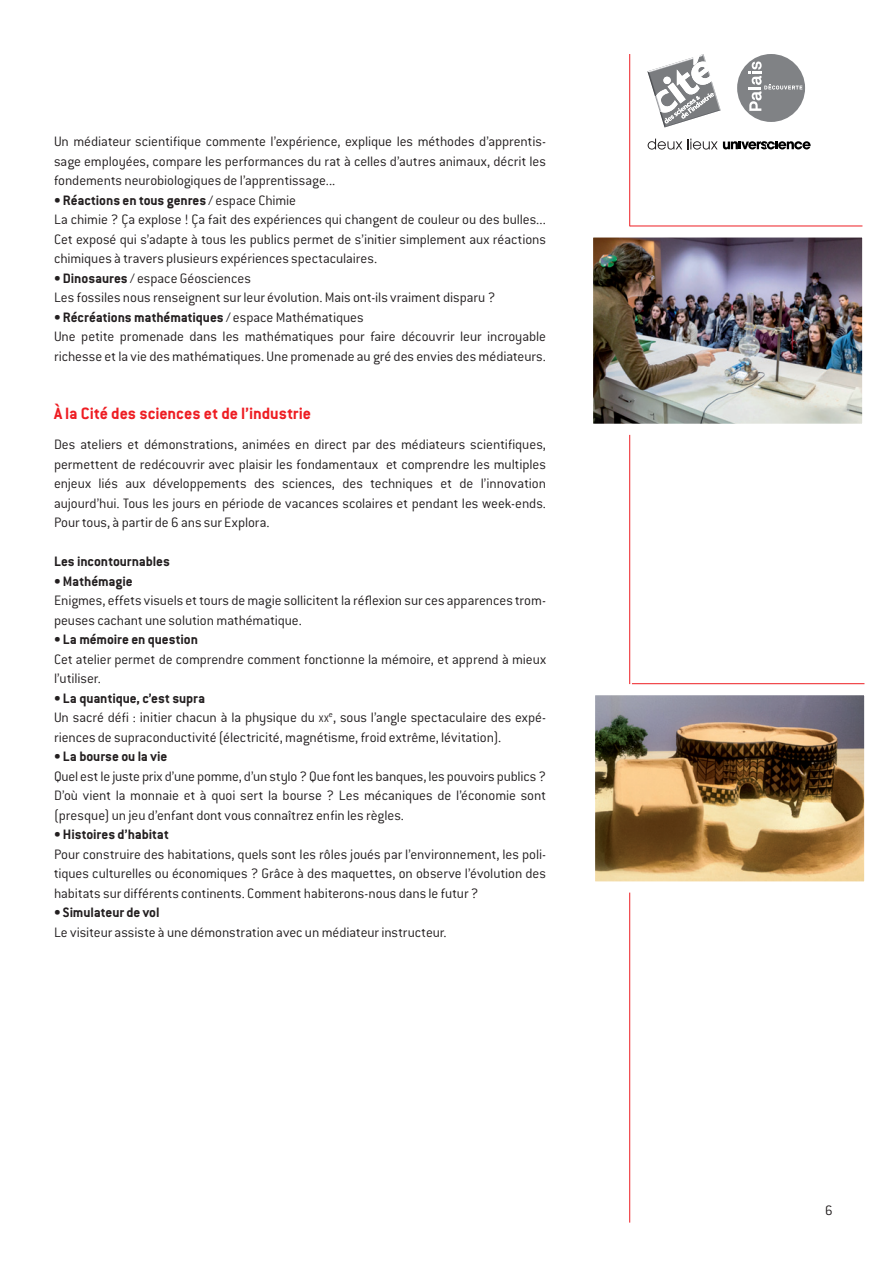
<style>
.page{position:relative;width:893px;height:1263px;background:#fff}
.page>*{position:absolute;margin:0;border:0;box-sizing:border-box;transform-origin:0 0}
.t1{font:700 18px "Conduit ITC";letter-spacing:-.005em;color:#ee1d23}
.t2{font:300 15px/19.5px "Conduit ITC";letter-spacing:-.005em;color:#231f20}
.t3{font:700 15px "Conduit ITC";letter-spacing:-.005em;color:#231f20}
.s1{font-weight:700}
.s2{font-size:10.5px}
</style>
<div class="page">
<hr style="left:629px;top:54px;width:1px;height:1168px;background:#ee1d23">
<div style="left:737px;top:54px;width:68px;height:68px;background:#808285;border-radius:50%"></div>
<svg style="left:748px;top:62px;width:54px;height:49px"></svg>
<svg style="left:648px;top:139px;width:163px;height:11px"></svg>
<svg style="left:647px;top:54px;width:74px;height:73px"></svg>
<img style="left:594px;top:238px;width:267px;height:185px">
<img style="left:596px;top:696px;width:267px;height:184px">
<div style="left:584px;top:684px;width:291px;height:208px;border:11px solid #fff"></div>
<hr style="left:630px;top:226px;width:232px;height:1px;background:#ee1d23">
<hr style="left:632px;top:683px;width:232px;height:1px;background:#ee1d23">
<p class="t2" style="left:54px;top:132px;width:494px;text-align:justify">Un médiateur scientifique commente l’expérience, explique les méthodes d’apprentis&shy;sage employées, compare les performances du rat à celles d’autres animaux, décrit les fondements neurobiologiques de l’apprentissage...</p>
<p class="t2" style="left:54px;top:190px;width:494px"><span class="s1">• Réactions en tous genres</span> / espace Chimie<br>La chimie ? Ça explose ! Ça fait des expériences qui changent de couleur ou des bulles...<br>Cet exposé qui s’adapte à tous les publics permet de s’initier simplement aux réactions chimiques à travers plusieurs expériences spectaculaires.</p>
<p class="t2" style="left:54px;top:268px;width:443px"><span class="s1">• Dinosaures</span> / espace Géosciences<br>Les fossiles nous renseignent sur leur évolution. Mais ont-ils vraiment disparu ?</p>
<p class="t2" style="left:54px;top:307px;width:493px"><span class="s1">• Récréations mathématiques</span> / espace M athématiques<br>Une petite promenade dans les mathématiques pour faire découvrir leur incroyable richesse et la vie des mathématiques. Une promenade au gré des envies des médiateurs.</p>
<p class="t1" style="left:54px;top:403px;width:259px">à la Cité des sciences et de l’industrie</p>
<p class="t2" style="left:54px;top:435px;width:494px;text-align:justify">Des ateliers et démonstrations, animées en direct par des médiateurs scientifiques, permettent de redécouvrir avec plaisir les fondamentaux et comprendre les multiples enjeux liés aux développements des sciences, des techniques et de l’innovation aujourd’hui. Tous les jours en période de vacances scolaires et pendant les week-ends.<br>Pour tous, à partir de 6 ans sur Explora.</p>
<p class="t3" style="left:54px;top:553px;width:117px">Les incontournables</p>
<p class="t3" style="left:54px;top:572px;width:80px">• Mathémagie</p>
<p class="t2" style="left:54px;top:591px;width:494px">Enigmes, effets visuels et tours de magie sollicitent la réflexion sur ces apparences trom&shy;peuses cachant une solution mathématique.</p>
<p class="t3" style="left:54px;top:631px;width:145px">• La mémoire en question</p>
<p class="t2" style="left:54px;top:649px;width:494px">Cet atelier permet de comprendre comment fonctionne la mémoire, et apprend à mieux l’utiliser.</p>
<p class="t2" style="left:54px;top:688px;width:494px"><span class="s1">• La quantique, c’est supra<br></span>Un sacré défi : initier chacun à la physique du <span class="s2">xx</span><sup>e</sup>, sous l’angle spectaculaire des expé&shy;riences de supraconductivité (électricité, magnétisme, froid extrême, lévitation).</p>
<p class="t3" style="left:54px;top:748px;width:115px">• La bourse ou la vie</p>
<p class="t2" style="left:54px;top:766px;width:493px;text-align:justify">Quel est le juste prix d’une pomme, d’un stylo ? Que font les banques, les pouvoirs publics ?<br>D’où vient la monnaie et à quoi sert la bourse ? Les mécaniques de l’économie sont (presque) un jeu d’enfant dont vous connaîtrez enfin les règles.</p>
<p class="t3" style="left:54px;top:826px;width:116px">• Histoires d’habitat</p>
<p class="t2" style="left:54px;top:844px;width:494px;text-align:justify">Pour construire des habitations, quels sont les rôles joués par l’environnement, les poli&shy;tiques culturelles ou économiques ? Grâce à des maquettes, on observe l’évolution des habitats sur différents continents. Comment habiterons-nous dans le futur ?</p>
<p class="t3" style="left:54px;top:904px;width:107px">• Simulateur de vol</p>
<p class="t2" style="left:54px;top:922px;width:394px">Le visiteur assiste à une démonstration avec un médiateur instructeur.</p>
<p class="t2" style="left:825px;top:1201px;width:9px">6</p>
</div>
